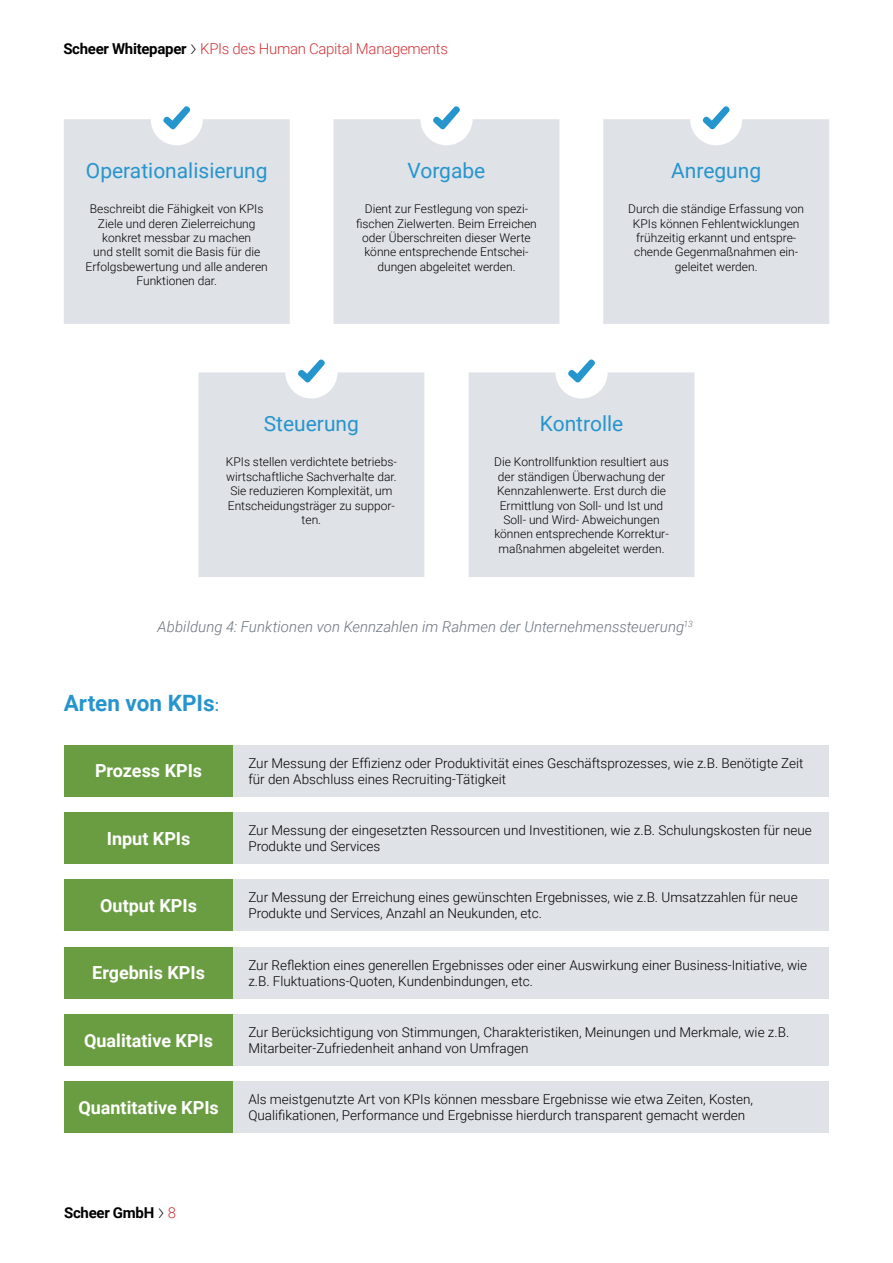
<style>
.page{position:relative;width:893px;height:1263px;background:#fff}
.page>*{position:absolute;margin:0;border:0;box-sizing:border-box;transform-origin:0 0}
.t1{font:700 22.5px "Roboto";color:#2695cd}
.t2{font:21px "Roboto";color:#2695cd}
.t3{font:700 18px "Roboto";color:#fff}
.t4{font:italic 300 15px "Roboto";letter-spacing:.005em;color:#6b7580}
.t5{font:300 15px "Roboto";letter-spacing:-.02em;color:#d03439}
.t6{font:700 15px "Roboto";letter-spacing:-.02em;color:#000}
.t7{font:300 13.5px/16.2px "Roboto";color:#000}
.t8{font:300 12px/14.4px "Roboto";color:#000;text-align:center}
.s1{font-weight:700;color:#000}
.s2{font-weight:100;font-size:25.5px;color:#000}
.s3{font-weight:500;font-size:16.5px}
.s4{font-weight:100;font-size:25.5px}
.s5{font-weight:300;color:#d03439}
</style>
<div class="page">
<div style="left:64px;top:119px;width:226px;height:205px;background:#dfe2e7"></div>
<svg style="left:163px;top:106px;width:27px;height:23px"></svg>
<div style="left:333px;top:119px;width:226px;height:205px;background:#dfe2e7"></div>
<svg style="left:433px;top:106px;width:27px;height:23px"></svg>
<div style="left:198px;top:372px;width:226px;height:205px;background:#dfe2e7"></div>
<svg style="left:298px;top:359px;width:27px;height:23px"></svg>
<div style="left:603px;top:119px;width:226px;height:205px;background:#dfe2e7"></div>
<svg style="left:703px;top:106px;width:27px;height:23px"></svg>
<div style="left:469px;top:372px;width:225px;height:205px;background:#dfe2e7"></div>
<svg style="left:568px;top:359px;width:27px;height:23px"></svg>
<div style="left:64px;top:745px;width:169px;height:51px;background:#6a9d42"></div>
<div style="left:233px;top:745px;width:596px;height:51px;background:#dfe2e7"></div>
<div style="left:64px;top:812px;width:169px;height:52px;background:#6a9d42"></div>
<div style="left:233px;top:812px;width:596px;height:52px;background:#dfe2e7"></div>
<div style="left:64px;top:879px;width:169px;height:52px;background:#6a9d42"></div>
<div style="left:233px;top:879px;width:596px;height:52px;background:#dfe2e7"></div>
<div style="left:64px;top:947px;width:169px;height:51px;background:#6a9d42"></div>
<div style="left:233px;top:947px;width:596px;height:51px;background:#dfe2e7"></div>
<div style="left:64px;top:1014px;width:169px;height:52px;background:#6a9d42"></div>
<div style="left:233px;top:1014px;width:596px;height:52px;background:#dfe2e7"></div>
<div style="left:64px;top:1081px;width:169px;height:52px;background:#6a9d42"></div>
<div style="left:233px;top:1081px;width:596px;height:52px;background:#dfe2e7"></div>
<p class="t5" style="left:63px;top:38px;width:386px"><span class="s1">Scheer Whitepaper</span> <span class="s2">›</span> KPIs des Human Capital Managements</p>
<h2 class="t2" style="left:86px;top:155px;width:183px">Operationalisierung</h2>
<p class="t8" style="left:86px;top:201px;width:184px">Beschreibt die Fähigkeit von KPIs<br>Ziele und deren Zielerreichung konkret messbar zu machen<br>und stellt somit die Basis für die<br>Erfolgsbewertung und alle anderen<br>Funktionen dar.</p>
<h2 class="t2" style="left:408px;top:155px;width:79px">Vorgabe</h2>
<p class="t8" style="left:356px;top:201px;width:182px">Dient zur Festlegung von spezi&shy;fischen Zielwerten. Beim Erreichen oder Überschreiten dieser Werte könne entsprechende Entschei&shy;dungen abgeleitet werden.</p>
<h2 class="t2" style="left:671px;top:155px;width:92px">Anregung</h2>
<p class="t8" style="left:628px;top:201px;width:177px">Durch die ständige Erfassung von<br>KPIs können Fehlentwicklungen frühzeitig erkannt und entspre&shy;chende Gegenmaßnahmen ein&shy;geleitet werden.</p>
<h2 class="t2" style="left:264px;top:408px;width:97px">Steuerung</h2>
<p class="t8" style="left:226px;top:454px;width:173px">KPIs stellen verdichtete betriebs&shy;wirtschaftliche Sachverhalte dar.<br>Sie reduzieren Komplexität, um<br>Entscheidungsträger zu suppor&shy;ten.</p>
<h2 class="t2" style="left:540px;top:408px;width:85px">Kontrolle</h2>
<p class="t8" style="left:494px;top:454px;width:176px">Die Kontrollfunktion resultiert aus der ständigen Überwachung der<br>Kennzahlenwerte. Erst durch die<br>Ermittlung von Soll- und Ist und<br>Soll- und Wird- Abweichungen können entsprechende Korrektur&shy;maßnahmen abgeleitet werden.</p>
<p class="t4" style="left:158px;top:616px;width:537px">Abbildung 4: Funktionen von Kennzahlen im Rahmen der Unternehmenssteuerung<sup>13</sup></p>
<h1 class="t1" style="left:64px;top:687px;width:157px">Arten von KPIs<span class="s3">:</span></h1>
<h3 class="t3" style="left:95px;top:758px;width:109px">Prozess KPIs</h3>
<p class="t7" style="left:248px;top:754px;width:557px">Zur Messung der Effizienz oder Produktivität eines Geschäftsprozesses, wie z.B. Benötigte Zeit für den Abschluss eines Recruiting-Tätigkeit</p>
<h3 class="t3" style="left:107px;top:826px;width:85px">Input KPIs</h3>
<p class="t7" style="left:248px;top:821px;width:565px">Zur Messung der eingesetzten Ressourcen und Investitionen, wie z.B. Schulungskosten für neue<br>Produkte und Services</p>
<h3 class="t3" style="left:100px;top:893px;width:98px">Output KPIs</h3>
<p class="t7" style="left:248px;top:889px;width:551px">Zur Messung der Erreichung eines gewünschten Ergebnisses, wie z.B. Umsatzzahlen für neue<br>Produkte und Services, Anzahl an Neukunden, etc.</p>
<h3 class="t3" style="left:92px;top:960px;width:114px">Ergebnis KPIs</h3>
<p class="t7" style="left:248px;top:956px;width:560px">Zur Reflektion eines generellen Ergebnisses oder einer Auswirkung einer Business-Initiative, wie z.B. Fluktuations-Quoten, Kundenbindungen, etc.</p>
<h3 class="t3" style="left:84px;top:1028px;width:131px">Qualitative KPIs</h3>
<p class="t7" style="left:248px;top:1023px;width:542px">Zur Berücksichtigung von Stimmungen, Charakteristiken, Meinungen und Merkmale, wie z.B.<br>Mitarbeiter-Zufriedenheit anhand von Umfragen</p>
<h3 class="t3" style="left:78px;top:1095px;width:142px">Quantitative KPIs</h3>
<p class="t7" style="left:248px;top:1091px;width:506px">Als meistgenutzte Art von KPIs können messbare Ergebnisse wie etwa Zeiten, Kosten,<br>Qualifikationen, Performance und Ergebnisse hierdurch transparent gemacht werden</p>
<p class="t6" style="left:64px;top:1202px;width:113px">Scheer GmbH <span class="s4">›</span> <span class="s5">8</span></p>
</div>
